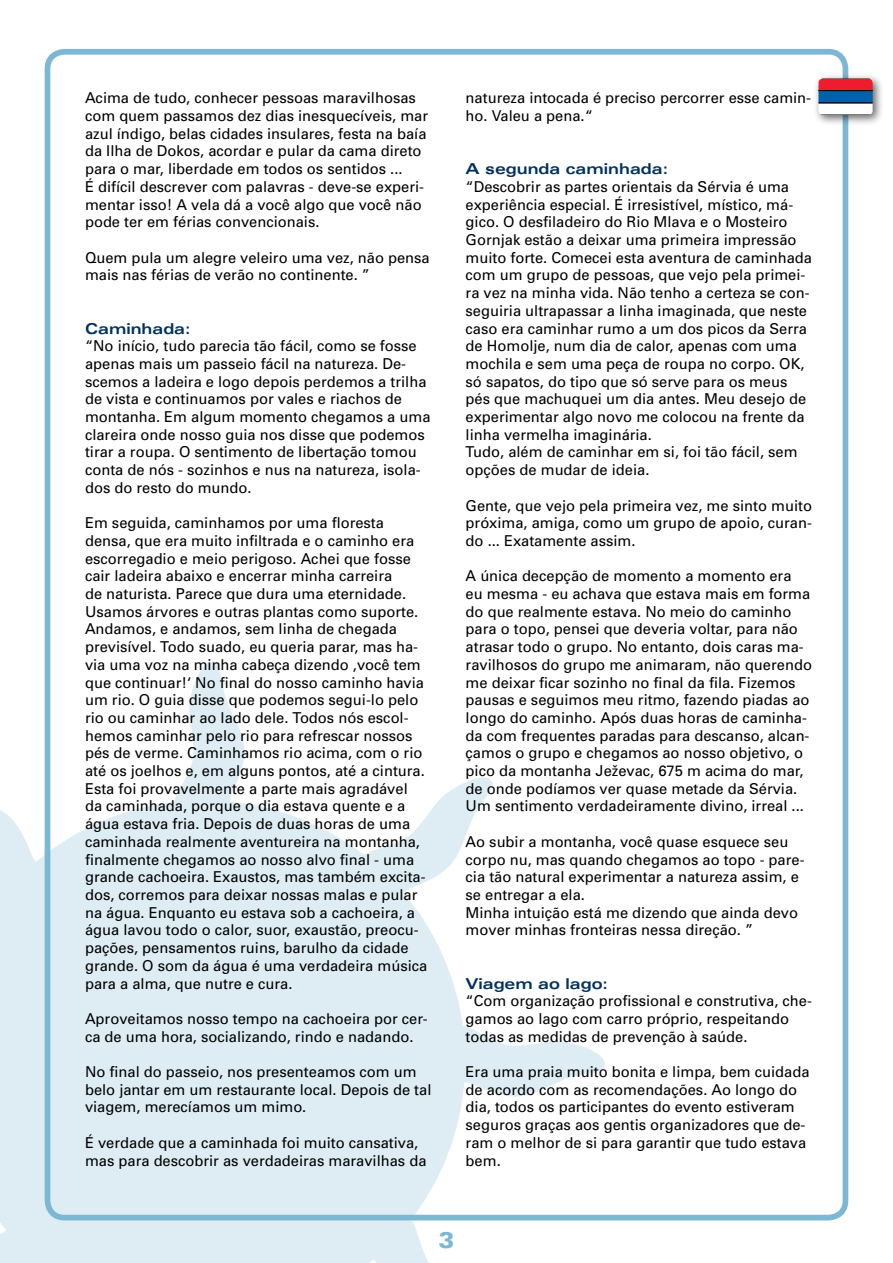
<style>
.page{position:relative;width:893px;height:1263px;background:#fff}
.page>*{position:absolute;margin:0;border:0;box-sizing:border-box;transform-origin:0 0}
.t1{font:900 expanded 22.5px "Univers";color:#7cb7d4;scale:.95 1}
.t2{font:15px/17.7px "Univers";color:#000}
.t3{font:700 expanded 15px "Univers";color:#00315f}
</style>
<div class="page">
<svg style="left:0;top:660px;width:607px;height:603px"></svg>
<div style="left:45px;top:49px;width:803px;height:1171px;border:6px solid #7cb7d4;border-radius:17px"></div>
<div style="left:813px;top:73px;width:71px;height:53px;background:#000;opacity:.6"></div>
<svg style="left:819px;top:79px;width:54px;height:36px"></svg>
<p class="t2" style="left:85px;top:89px;width:345px">Acima de tudo, conhecer pessoas maravilhosas com quem passamos dez dias inesquecíveis, mar azul índigo, belas cidades insulares, festa na baía da Ilha de Dokos, acordar e pular da cama direto para o mar, liberdade em todos os sentidos ...<br>É difícil descrever com palavras - deve-se experi&shy;mentar isso! A vela dá a você algo que você não pode ter em férias convencionais.</p>
<p class="t2" style="left:85px;top:249px;width:346px">Quem pula um alegre veleiro uma vez, não pensa mais nas férias de verão no continente. ”</p>
<p class="t3" style="left:85px;top:320px;width:107px">Caminhada:</p>
<p class="t2" style="left:85px;top:337px;width:347px">“No início, tudo parecia tão fácil, como se fosse apenas mais um passeio fácil na natureza. De&shy;scemos a ladeira e logo depois perdemos a trilha de vista e continuamos por vales e riachos de montanha. Em algum momento chegamos a uma clareira onde nosso guia nos disse que podemos tirar a roupa. O sentimento de libertação tomou conta de nós - sozinhos e nus na natureza, isola&shy;dos do resto do mundo.</p>
<p class="t2" style="left:85px;top:514px;width:344px">Em seguida, caminhamos por uma floresta densa, que era muito infiltrada e o caminho era escorregadio e meio perigoso. Achei que fosse cair ladeira abaixo e encerrar minha carreira<br>de naturista. Parece que dura uma eternidade.<br>Usamos árvores e outras plantas como suporte.<br>Andamos, e andamos, sem linha de chegada previsível. Todo suado, eu queria parar, mas ha&shy;via uma voz na minha cabeça dizendo ‚você tem que continuar!‘ No final do nosso caminho havia um rio. O guia disse que podemos segui-lo pelo rio ou caminhar ao lado dele. Todos nós escol&shy;hemos caminhar pelo rio para refrescar nossos pés de verme. Caminhamos rio acima, com o rio até os joelhos e, em alguns pontos, até a cintura.<br>Esta foi provavelmente a parte mais agradável da caminhada, porque o dia estava quente e a água estava fria. Depois de duas horas de uma caminhada realmente aventureira na montanha, finalmente chegamos ao nosso alvo final - uma grande cachoeira. Exaustos, mas também excita&shy;dos, corremos para deixar nossas malas e pular na água. Enquanto eu estava sob a cachoeira, a água lavou todo o calor, suor, exaustão, preocu&shy;pações, pensamentos ruins, barulho da cidade grande. O som da água é uma verdadeira música para a alma, que nutre e cura.</p>
<p class="t2" style="left:85px;top:1010px;width:344px">Aproveitamos nosso tempo na cachoeira por cer&shy;ca de uma hora, socializando, rindo e nadando.</p>
<p class="t2" style="left:85px;top:1063px;width:348px">No final do passeio, nos presenteamos com um belo jantar em um restaurante local. Depois de tal viagem, merecíamos um mimo.</p>
<p class="t2" style="left:85px;top:1134px;width:343px">É verdade que a caminhada foi muito cansativa, mas para descobrir as verdadeiras maravilhas da</p>
<p class="t2" style="left:466px;top:89px;width:347px">natureza intocada é preciso percorrer esse camin&shy;ho. Valeu a pena.“</p>
<p class="t3" style="left:466px;top:160px;width:204px">A segunda caminhada:</p>
<p class="t2" style="left:466px;top:178px;width:348px">“Descobrir as partes orientais da Sérvia é uma experiência especial. É irresistível, místico, má&shy;gico. O desfiladeiro do Rio Mlava e o Mosteiro Gornjak estão a deixar uma primeira impressão muito forte. Comecei esta aventura de caminhada com um grupo de pessoas, que vejo pela primei&shy;ra vez na minha vida. Não tenho a certeza se con&shy;seguiria ultrapassar a linha imaginada, que neste caso era caminhar rumo a um dos picos da Serra de Homolje, num dia de calor, apenas com uma mochila e sem uma peça de roupa no corpo. OK, só sapatos, do tipo que só serve para os meus pés que machuquei um dia antes. Meu desejo de experimentar algo novo me colocou na frente da linha vermelha imaginária.<br>Tudo, além de caminhar em si, foi tão fácil, sem opções de mudar de ideia.</p>
<p class="t2" style="left:466px;top:496px;width:348px;text-align:justify">Gente, que vejo pela primeira vez, me sinto muito próxima, amiga, como um grupo de apoio, curan&shy;do ... Exatamente assim.</p>
<p class="t2" style="left:466px;top:567px;width:348px">A única decepção de momento a momento era eu mesma - eu achava que estava mais em forma do que realmente estava. No meio do caminho para o topo, pensei que deveria voltar, para não atrasar todo o grupo. No entanto, dois caras ma&shy;ravilhosos do grupo me animaram, não querendo me deixar ficar sozinho no final da fila. Fizemos pausas e seguimos meu ritmo, fazendo piadas ao longo do caminho. Após duas horas de caminha&shy;da com frequentes paradas para descanso, alcan&shy;çamos o grupo e chegamos ao nosso objetivo, o pico da montanha Ježevac, 675 m acima do mar, de onde podíamos ver quase metade da Sérvia.<br>Um sentimento verdadeiramente divino, irreal ...</p>
<p class="t2" style="left:466px;top:833px;width:340px">Ao subir a montanha, você quase esquece seu corpo nu, mas quando chegamos ao topo - pare&shy;cia tão natural experimentar a natureza assim, e se entregar a ela.<br>Minha intuição está me dizendo que ainda devo mover minhas fronteiras nessa direção. ”</p>
<p class="t3" style="left:466px;top:975px;width:144px">Viagem ao lago:</p>
<p class="t2" style="left:466px;top:992px;width:348px">“Com organização profissional e construtiva, che&shy;gamos ao lago com carro próprio, respeitando todas as medidas de prevenção à saúde.</p>
<p class="t2" style="left:466px;top:1063px;width:345px">Era uma praia muito bonita e limpa, bem cuidada de acordo com as recomendações. Ao longo do dia, todos os participantes do evento estiveram seguros graças aos gentis organizadores que de&shy;ram o melhor de si para garantir que tudo estava bem.</p>
<h1 class="t1" style="left:439px;top:1227px;width:18px">3</h1>
</div>
